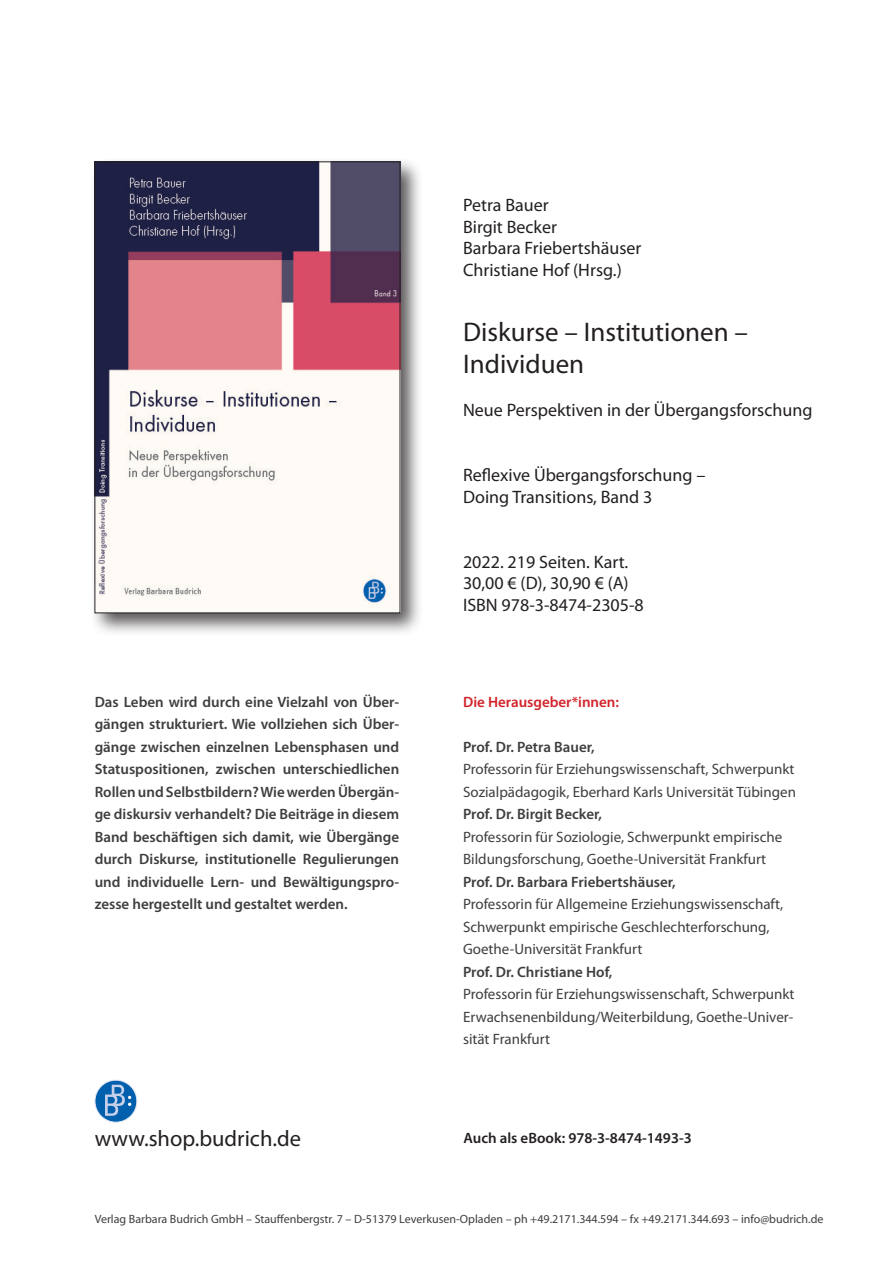
<style>
.page{position:relative;width:893px;height:1263px;background:#fff}
.page>*{position:absolute;margin:0;border:0;box-sizing:border-box;transform-origin:0 0}
.t1{font:27px/32.4px "Myriad Pro";color:#231f20}
.t2{font:22.5px "Myriad Pro";color:#231f20}
.t3{font:18px/21.6px "Myriad Pro";color:#231f20}
.t4{font:600 15px/22.5px "Myriad Pro";color:#3e3e3f;text-align:justify}
.t5{font:15px/22.5px "Myriad Pro";color:#3e3e3f}
.t6{font:600 15px "Myriad Pro";color:#231f20}
.t7{font:600 15px "Myriad Pro";color:#d1232a}
.t8{font:12px "Myriad Pro";color:#3e3e3f}
</style>
<div class="page">
<svg style="left:95px;top:1080px;width:42px;height:42px"></svg>
<div style="left:95px;top:1080px;width:42px;height:42px;border:1px solid #e0e6f3;border-radius:50%"></div>
<svg style="left:105px;top:1085px;width:26px;height:31px"></svg>
<div style="left:89px;top:156px;width:334px;height:480px;background:#231f20;opacity:.75"></div>
<img style="left:97px;top:164px;width:301px;height:447px">
<div style="left:95px;top:162px;width:305px;height:451px;border:1px solid #231f20"></div>
<p class="t3" style="left:463px;top:195px;width:180px">Petra Bauer<br>Birgit Becker<br>Barbara Friebertshäuser<br>Christiane Hof (Hrsg.)</p>
<h1 class="t1" style="left:463px;top:316px;width:286px">Diskurse – Institutionen –<br>Individuen</h1>
<p class="t3" style="left:463px;top:400px;width:351px">Neue Perspektiven in der Übergangsforschung</p>
<p class="t3" style="left:463px;top:465px;width:244px">Reflexive Übergangsforschung –<br>Doing Transitions, Band 3</p>
<p class="t4" style="left:95px;top:691px;width:306px">Das Leben wird durch eine Vielzahl von Über&shy;gängen strukturiert. Wie vollziehen sich Über&shy;gänge zwischen einzelnen Lebensphasen und Statuspositionen, zwischen unterschiedlichen Rollen und Selbstbildern? Wie werden Übergän&shy;ge diskursiv verhandelt? Die Beiträge in diesem Band beschäftigen sich damit, wie Übergänge durch Diskurse, institutionelle Regulierungen und individuelle Lern- und Bewältigungspro&shy;zesse hergestellt und gestaltet werden.</p>
<p class="t3" style="left:463px;top:551px;width:182px">2022. 219 Seiten. Kart.<br>30,00 € (D), 30,90 € (A)<br>ISBN 978-3-8474-2305-8</p>
<p class="t7" style="left:463px;top:694px;width:158px">Die Herausgeber*innen:</p>
<p class="t4" style="left:463px;top:736px;width:133px">Prof. Dr. Petra Bauer,</p>
<p class="t5" style="left:463px;top:758px;width:334px">Professorin für Erziehungswissenschaft, Schwerpunkt<br>Sozialpädagogik, Eberhard Karls Universität Tübingen</p>
<p class="t4" style="left:463px;top:803px;width:141px">Prof. Dr. Birgit Becker,</p>
<p class="t5" style="left:463px;top:826px;width:321px">Professorin für Soziologie, Schwerpunkt empirische<br>Bildungsforschung, Goethe-Universität Frankfurt</p>
<p class="t4" style="left:463px;top:871px;width:214px">Prof. Dr. Barbara Friebertshäuser,</p>
<p class="t5" style="left:463px;top:893px;width:322px">Professorin für Allgemeine Erziehungswissenschaft,<br>Schwerpunkt empirische Geschlechterforschung,<br>Goethe-Universität Frankfurt</p>
<p class="t4" style="left:463px;top:961px;width:151px">Prof. Dr. Christiane Hof,</p>
<p class="t5" style="left:463px;top:983px;width:333px;text-align:justify">Professorin für Erziehungswissenschaft, Schwerpunkt Erwachsenenbildung/Weiterbildung, Goethe-Univer&shy;sität Frankfurt</p>
<h2 class="t2" style="left:95px;top:1127px;width:208px">www.shop.budrich.de</h2>
<p class="t6" style="left:463px;top:1130px;width:230px">Auch als eBook: 978-3-8474-1493-3</p>
<p class="t8" style="left:95px;top:1213px;width:730px">Verlag Barbara Budrich GmbH – Stauffenbergstr. 7 – D-51379 Leverkusen-Opladen – ph +49.2171.344.594 – fx +49.2171.344.693 – info@budrich.de</p>
</div>
